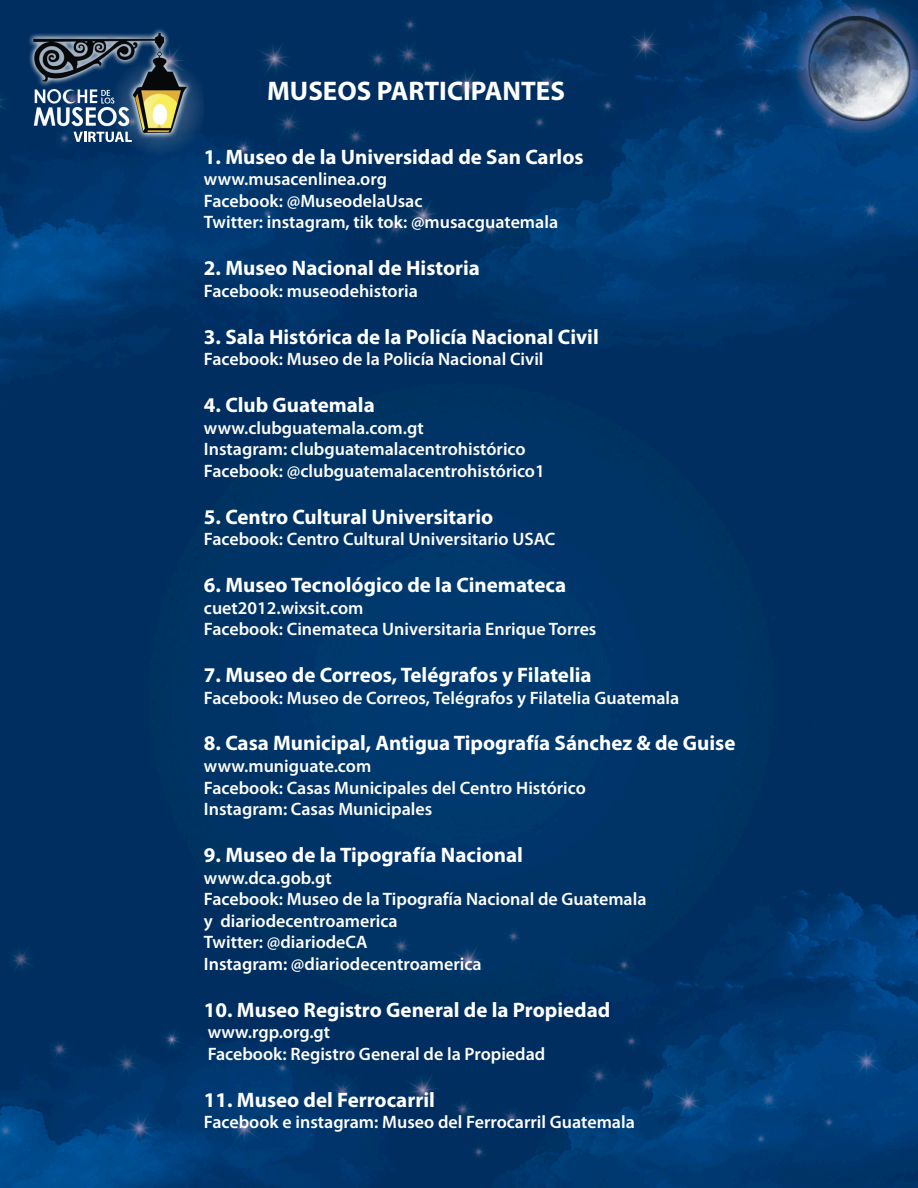
<style>
.page{position:relative;width:918px;height:1188px;background:#fff}
.page>*{position:absolute;margin:0;border:0;box-sizing:border-box;transform-origin:0 0}
.t1{font:700 27px "Myriad Pro";color:#fff}
.t2{font:700 21px "Myriad Pro";color:#fff}
.t3{font:600 18px/21.6px "Myriad Pro";color:#fff}
</style>
<div class="page">
<img style="left:0;top:0;width:918px;height:1188px">
<img style="left:11px;top:11px;width:193px;height:145px">
<svg style="left:73px;top:132px;width:59px;height:10px"></svg>
<h1 class="t1" style="left:267px;top:74px;width:299px">MUSEOS PARTICIPANTES</h1>
<p class="t2" style="left:204px;top:143px;width:381px">1. Museo de la Universidad de San Carlos</p>
<p class="t3" style="left:204px;top:168px;width:356px">www.musacenlinea.org<br>Facebook: @MuseodelaUsac<br>Twitter: instagram, tik tok: @musacguatemala</p>
<p class="t2" style="left:204px;top:254px;width:278px">2. Museo Nacional de Historia</p>
<p class="t3" style="left:204px;top:279px;width:215px">Facebook: museodehistoria</p>
<p class="t2" style="left:204px;top:323px;width:396px">3. Sala Histórica de la Policía Nacional Civil</p>
<p class="t3" style="left:204px;top:348px;width:341px">Facebook: Museo de la Policía Nacional Civil</p>
<p class="t2" style="left:204px;top:391px;width:172px">4. Club Guatemala</p>
<p class="t3" style="left:204px;top:416px;width:342px">www.clubguatemala.com.gt<br>Instagram: clubguatemalacentrohistórico<br>Facebook: @clubguatemalacentrohistórico1</p>
<p class="t2" style="left:204px;top:503px;width:291px">5. Centro Cultural Universitario</p>
<p class="t3" style="left:204px;top:528px;width:353px">Facebook: Centro Cultural Universitario USAC</p>
<p class="t2" style="left:204px;top:571px;width:364px">6. Museo Tecnológico de la Cinemateca</p>
<p class="t3" style="left:204px;top:596px;width:394px">cuet2012.wixsit.com<br>Facebook: Cinemateca Universitaria Enrique Torres</p>
<p class="t2" style="left:204px;top:661px;width:389px">7. Museo de Correos, Telégrafos y Filatelia</p>
<p class="t3" style="left:204px;top:686px;width:477px">Facebook: Museo de Correos, Telégrafos y Filatelia Guatemala</p>
<p class="t2" style="left:204px;top:730px;width:533px">8. Casa Municipal, Antigua Tipografía Sánchez &amp; de Guise</p>
<p class="t3" style="left:204px;top:755px;width:383px">www.muniguate.com<br>Facebook: Casas Municipales del Centro Histórico<br>Instagram: Casas Municipales</p>
<p class="t2" style="left:204px;top:841px;width:321px">9. Museo de la Tipografía Nacional</p>
<p class="t3" style="left:204px;top:866px;width:444px">www.dca.gob.gt<br>Facebook: Museo de la Tipografía Nacional de Guatemala y diariodecentroamerica<br>Twitter: @diariodeCA<br>Instagram: @diariodecentroamerica</p>
<p class="t2" style="left:204px;top:996px;width:408px">10. Museo Registro General de la Propiedad</p>
<p class="t3" style="left:208px;top:1021px;width:339px">www.rgp.org.gt<br>Facebook: Registro General de la Propiedad</p>
<p class="t2" style="left:204px;top:1086px;width:232px">11. Museo del Ferrocarril</p>
<p class="t3" style="left:204px;top:1111px;width:432px">Facebook e instagram: Museo del Ferrocarril Guatemala</p>
</div>
